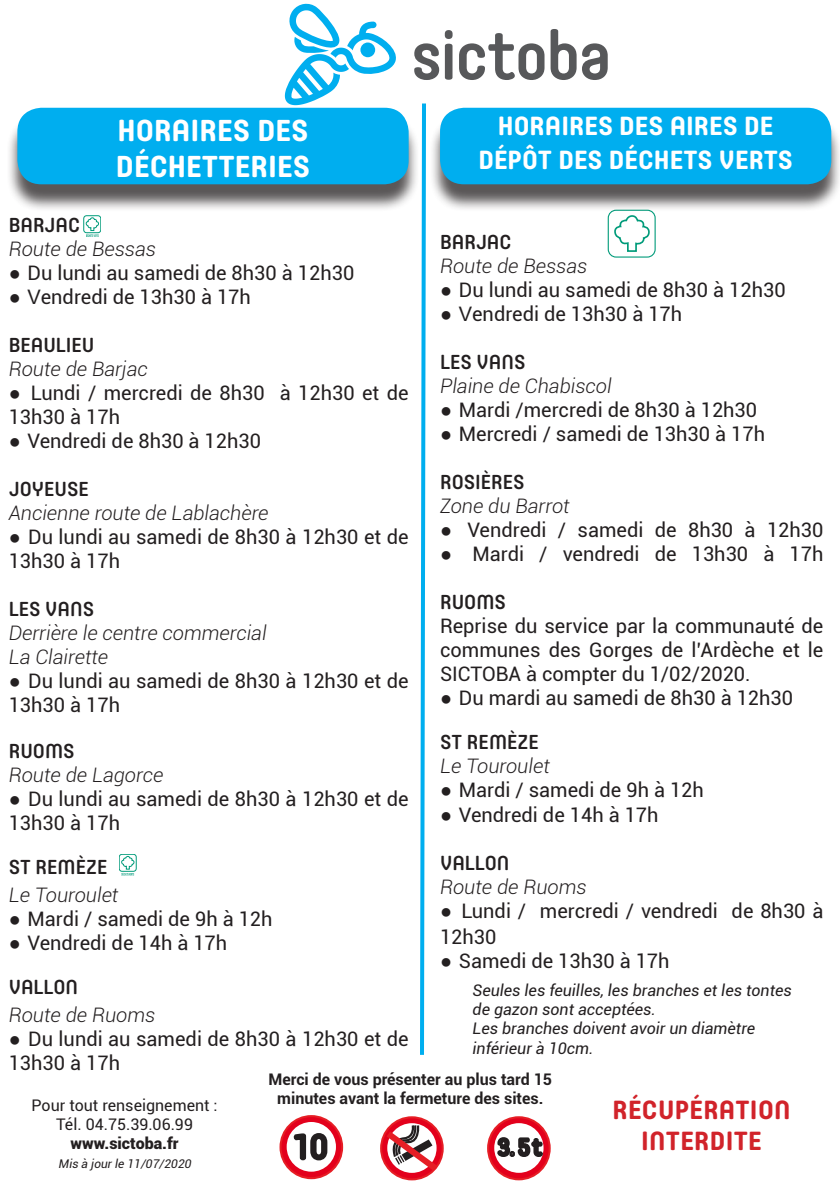
<style>
.page{position:relative;width:840px;height:1191px;background:#fff}
.page>*{position:absolute;margin:0;border:0;box-sizing:border-box;transform-origin:0 0}
.t1{font:700 30px "Core Mellow";color:#fff}
.t2{font:700 26px/34px "Core Mellow";color:#fff;text-align:center}
.t3{font:700 26px "Core Mellow";letter-spacing:.01em;color:#d1232a}
.t4{font:20px/24px "Roboto";color:#231f20}
.t5{font:italic 300 20px "Roboto";color:#231f20}
.t6{font:500 20px "Core Mellow";color:#231f20}
.t7{font:italic 16px/19.2px "Roboto";color:#231f20}
.t8{font:700 16px/19.2px "Roboto";color:#231f20;text-align:center}
.t9{font:16px "Roboto";color:#231f20}
.t10{font:900 16px "Roboto";color:#231f20}
.t11{font:italic 12px "Roboto";color:#231f20}
.s1{font-family:"Arial";font-weight:900}
.s2{font-family:"Arial"}
</style>
<div class="page">
<div style="left:83px;top:215px;width:18px;height:18px;border:1px solid #009b7a;border-radius:3px"></div>
<svg style="left:86px;top:217px;width:13px;height:20px"></svg>
<div style="left:119px;top:854px;width:17px;height:17px;border:1px solid #009b7a;border-radius:3px"></div>
<svg style="left:121px;top:855px;width:13px;height:20px"></svg>
<svg style="left:280px;top:1116px;width:62px;height:62px"></svg>
<div style="left:279px;top:1115px;width:64px;height:64px;border:2px solid #e61e25;border-radius:50%"></div>
<div style="left:286px;top:1122px;width:50px;height:49px;background:#fff;border-radius:50%"></div>
<svg style="left:291px;top:1130px;width:39px;height:33px"></svg>
<svg style="left:381px;top:1117px;width:61px;height:62px"></svg>
<div style="left:380px;top:1116px;width:63px;height:64px;border:2px solid #e61e25;border-radius:50%"></div>
<svg style="left:380px;top:1123px;width:63px;height:53px"></svg>
<svg style="left:488px;top:1117px;width:61px;height:62px"></svg>
<div style="left:487px;top:1116px;width:63px;height:64px;border:2px solid #e61e25;border-radius:50%"></div>
<div style="left:494px;top:1123px;width:49px;height:49px;background:#fff;border-radius:50%"></div>
<svg style="left:494px;top:1134px;width:51px;height:26px"></svg>
<svg style="left:414px;top:30px;width:38px;height:50px"></svg>
<svg style="left:459px;top:33px;width:85px;height:47px"></svg>
<svg style="left:550px;top:29px;width:57px;height:51px"></svg>
<svg style="left:285px;top:3px;width:111px;height:102px"></svg>
<div style="left:607px;top:210px;width:48px;height:48px;border:1px solid #009b7a;border-radius:8px"></div>
<svg style="left:614px;top:215px;width:36px;height:37px"></svg>
<svg style="left:420px;top:103px;width:6px;height:952px"></svg>
<div style="left:6px;top:114px;width:413px;height:98px;background:#231f20;opacity:.75"></div>
<div style="left:17px;top:108px;width:391px;height:76px;background:#00aeef;border-radius:24px"></div>
<div style="left:429px;top:114px;width:410px;height:98px;background:#231f20;opacity:.75"></div>
<div style="left:440px;top:108px;width:390px;height:76px;background:#00aeef;border-radius:24px"></div>
<p class="t1" style="left:117px;top:107px;width:192px">HORAIRES DES</p>
<p class="t1" style="left:116px;top:143px;width:195px">DÉCHETTERIES</p>
<p class="t2" style="left:478px;top:107px;width:316px">HORAIRES DES AIRES DE<br>DÉPÔT DES DÉCHETS VERTS</p>
<p class="t6" style="left:9px;top:210px;width:73px">BARJAC</p>
<p class="t5" style="left:9px;top:235px;width:149px">Route de Bessas</p>
<p class="t4" style="left:9px;top:260px;width:347px"><span class="s1">●</span> Du lundi au samedi de 8h30 à 12h30</p>
<p class="t4" style="left:9px;top:284px;width:243px"><span class="s1">●</span> <span class="s2">V</span>endredi de 13h30 à 17h</p>
<p class="t6" style="left:9px;top:330px;width:87px">BEAULIEU</p>
<p class="t5" style="left:9px;top:355px;width:140px">Route de Barjac</p>
<p class="t4" style="left:9px;top:380px;width:401px"><span class="s1">●</span> Lundi / mercredi de 8h30 à 12h30 et de<br>13h30 à 17h</p>
<p class="t4" style="left:9px;top:428px;width:254px"><span class="s1">●</span> Vendredi de 8h30 à 12h30</p>
<p class="t6" style="left:9px;top:474px;width:81px">JOYEUSE</p>
<p class="t5" style="left:9px;top:499px;width:261px">Ancienne route de Lablachère</p>
<p class="t4" style="left:9px;top:524px;width:401px"><span class="s1">●</span> Du lundi au samedi de 8h30 à 12h30 et de<br>13h30 à 17h</p>
<p class="t6" style="left:9px;top:594px;width:87px">LES VANS</p>
<p class="t5" style="left:9px;top:619px;width:259px">Derrière le centre commercial</p>
<p class="t5" style="left:9px;top:643px;width:101px">La Clairette</p>
<p class="t4" style="left:9px;top:668px;width:401px"><span class="s1">●</span> Du lundi au samedi de 8h30 à 12h30 et de<br>13h30 à 17h</p>
<p class="t6" style="left:9px;top:735px;width:67px">RUOMS</p>
<p class="t5" style="left:9px;top:761px;width:156px">Route de Lagorce</p>
<p class="t4" style="left:9px;top:786px;width:401px"><span class="s1">●</span> Du lundi au samedi de 8h30 à 12h30 et de<br>13h30 à 17h</p>
<p class="t6" style="left:9px;top:851px;width:100px">ST REMÈZE</p>
<p class="t5" style="left:9px;top:881px;width:111px">Le Touroulet</p>
<p class="t4" style="left:9px;top:906px;width:265px"><span class="s1">●</span> Mardi / samedi de 9h à 12h</p>
<p class="t4" style="left:9px;top:930px;width:220px"><span class="s1">●</span> Vendredi de 14h à 17h</p>
<p class="t6" style="left:9px;top:971px;width:71px">VALLON</p>
<p class="t5" style="left:9px;top:1001px;width:148px">Route de Ruoms</p>
<p class="t4" style="left:9px;top:1026px;width:401px"><span class="s1">●</span> Du lundi au samedi de 8h30 à 12h30 et de<br>13h30 à 17h</p>
<p class="t8" style="left:268px;top:1069px;width:285px">Merci de vous présenter au plus tard 15 minutes avant la fermeture des sites.</p>
<p class="t6" style="left:440px;top:227px;width:73px">BARJAC</p>
<p class="t5" style="left:440px;top:252px;width:149px">Route de Bessas</p>
<p class="t4" style="left:440px;top:277px;width:347px"><span class="s1">●</span> Du lundi au samedi de 8h30 à 12h30</p>
<p class="t4" style="left:440px;top:301px;width:243px"><span class="s1">●</span> <span class="s2">V</span>endredi de 13h30 à 17h</p>
<p class="t6" style="left:440px;top:347px;width:87px">LES VANS</p>
<p class="t5" style="left:440px;top:372px;width:173px">Plaine de Chabiscol</p>
<p class="t4" style="left:440px;top:397px;width:318px"><span class="s1">●</span> Mardi /mercredi de 8h30 à 12h30</p>
<p class="t4" style="left:440px;top:421px;width:326px"><span class="s1">●</span> Mercredi / samedi de 13h30 à 17h</p>
<p class="t6" style="left:440px;top:467px;width:86px">ROSIÈRES</p>
<p class="t5" style="left:440px;top:492px;width:131px">Zone du Barrot</p>
<p class="t4" style="left:440px;top:517px;width:384px"><span class="s1">●</span> Vendredi / samedi de 8h30 à 12h30</p>
<p class="t4" style="left:440px;top:541px;width:384px"><span class="s1">●</span> Mardi / vendredi de 13h30 à 17h</p>
<p class="t6" style="left:440px;top:587px;width:67px">RUOMS</p>
<p class="t4" style="left:440px;top:613px;width:384px;text-align:justify">Reprise du service par la communauté de communes des Gorges de l’Ardèche et le SICTOBA à compter du 1/02/2020.</p>
<p class="t4" style="left:440px;top:685px;width:354px"><span class="s1">●</span> Du mardi au samedi de 8h30 à 12h30</p>
<p class="t6" style="left:440px;top:727px;width:100px">ST REMÈZE</p>
<p class="t5" style="left:440px;top:752px;width:111px">Le Touroulet</p>
<p class="t4" style="left:440px;top:777px;width:265px"><span class="s1">●</span> Mardi / samedi de 9h à 12h</p>
<p class="t4" style="left:440px;top:801px;width:220px"><span class="s1">●</span> Vendredi de 14h à 17h</p>
<p class="t6" style="left:440px;top:847px;width:71px">VALLON</p>
<p class="t5" style="left:440px;top:872px;width:148px">Route de Ruoms</p>
<p class="t4" style="left:440px;top:896px;width:384px;line-height:26.4px"><span class="s1">●</span> Lundi / mercredi / vendredi de 8h30 à<br>12h30</p>
<p class="t4" style="left:440px;top:948px;width:231px"><span class="s1">●</span> Samedi de 13h30 à 17h</p>
<p class="t7" style="left:472px;top:980px;width:320px">Seules les feuilles, les branches et les tontes de gazon sont acceptées.</p>
<p class="t7" style="left:472px;top:1018px;width:284px">Les branches doivent avoir un diamètre inférieur à 10cm.</p>
<p class="t3" style="left:612px;top:1090px;width:179px">RÉCUPÉRATION</p>
<p class="t3" style="left:641px;top:1121px;width:122px">INTERDITE</p>
<p class="t9" style="left:31px;top:1093px;width:187px">Pour tout renseignement :</p>
<p class="t9" style="left:56px;top:1112px;width:138px">Tél. 04.75.39.06.99</p>
<p class="t10" style="left:71px;top:1132px;width:109px">www.sictoba.fr</p>
<p class="t11" style="left:58px;top:1155px;width:137px">Mis à jourle 11/07/2020</p>
</div>
